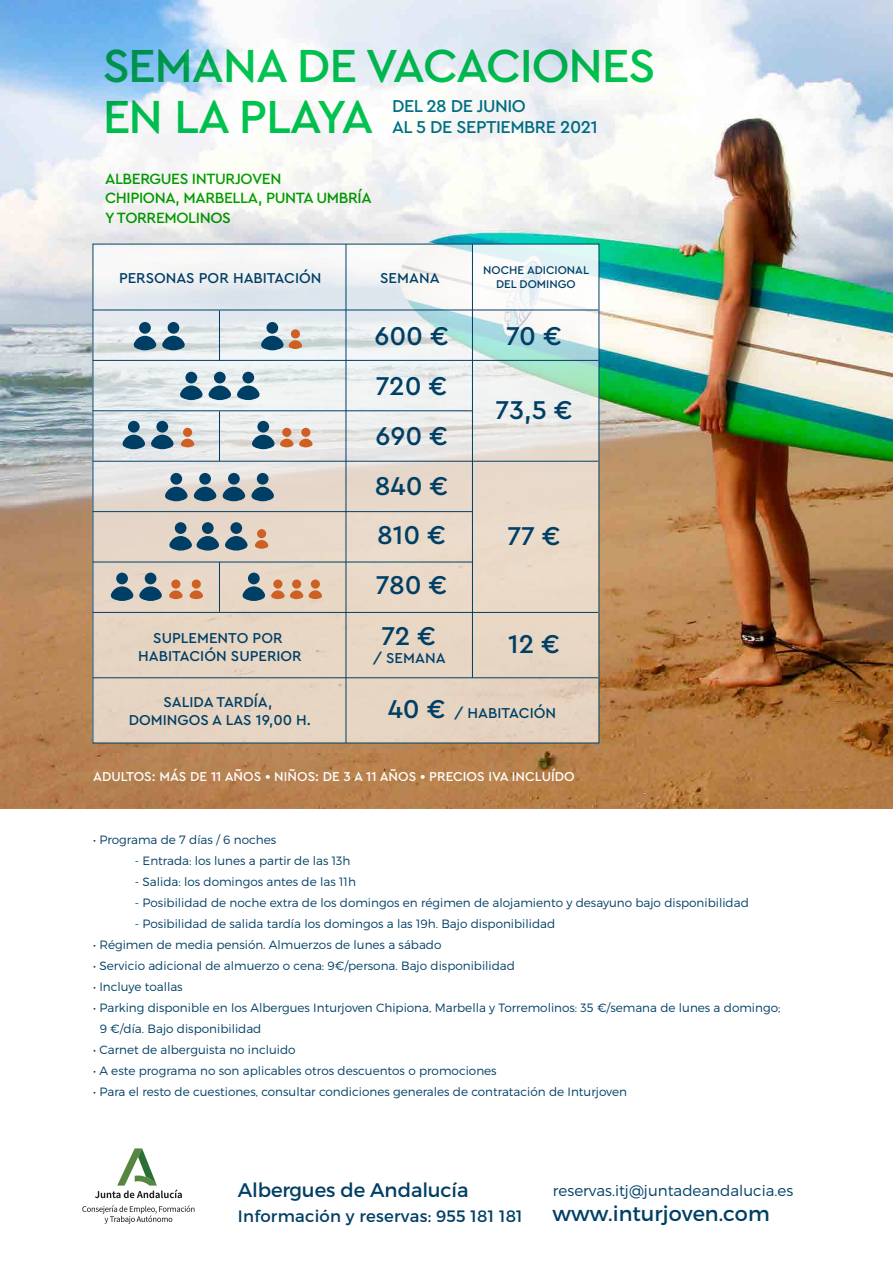
<style>
.page{position:relative;width:893px;height:1263px;background:#fff}
.page>*{position:absolute;margin:0;border:0;box-sizing:border-box;transform-origin:0 0}
.t1{font:500 48.6px/50.6px "Cera Pro";letter-spacing:-.025em;color:#01c551}
.t2{font:500 27px/50.1px "Cera Pro";color:#003f65;text-align:justify}
.t3{font:20.85px "Montserrat";color:#003f65}
.t4{font:19.65px "Montserrat";letter-spacing:-.01em;color:#003f65}
.t5{font:500 18px/20.7px "Cera Pro";letter-spacing:-.025em;color:#007286}
.t6{font:16.5px "Montserrat";letter-spacing:.015em;color:#003f65}
.t7{font:500 15.6px/19.6px "Cera Pro";letter-spacing:-.025em;color:#009e00}
.t8{font:300 15.15px "Montserrat";color:#003f65}
.t9{font:500 15px/18px "Cera Pro";color:#003f65;text-align:center}
.t10{font:500 13.5px "Cera Pro";color:#fff}
.t11{font:300 12px/21px "Montserrat";color:#003f65}
.t12{font:500 11.7px/14.1px "Cera Pro";color:#003f65;text-align:center}
.s1{font-size:27px}
</style>
<div class="page">
<img style="left:0;top:0;width:893px;height:808px">
<svg style="left:95px;top:246px;width:502px;height:495px;fill:#e8d9ca"></svg>
<div style="left:266px;top:322px;width:12px;height:12px;background:#003f65;border-radius:50%"></div>
<div style="left:139px;top:322px;width:12px;height:12px;background:#003f65;border-radius:50%"></div>
<div style="left:168px;top:322px;width:11px;height:12px;background:#003f65;border-radius:50%"></div>
<svg style="left:133px;top:336px;width:52px;height:14px"></svg>
<div style="left:185px;top:372px;width:12px;height:11px;background:#003f65;border-radius:50%"></div>
<div style="left:242px;top:372px;width:12px;height:11px;background:#003f65;border-radius:50%"></div>
<svg style="left:237px;top:385px;width:23px;height:15px"></svg>
<div style="left:214px;top:372px;width:12px;height:11px;background:#003f65;border-radius:50%"></div>
<svg style="left:180px;top:385px;width:51px;height:15px"></svg>
<div style="left:128px;top:421px;width:12px;height:12px;background:#003f65;border-radius:50%"></div>
<svg style="left:122px;top:435px;width:23px;height:14px"></svg>
<div style="left:156px;top:421px;width:12px;height:12px;background:#003f65;border-radius:50%"></div>
<svg style="left:151px;top:435px;width:23px;height:14px"></svg>
<div style="left:170px;top:473px;width:12px;height:12px;background:#003f65;border-radius:50%"></div>
<div style="left:199px;top:473px;width:12px;height:12px;background:#003f65;border-radius:50%"></div>
<div style="left:228px;top:473px;width:12px;height:12px;background:#003f65;border-radius:50%"></div>
<div style="left:257px;top:473px;width:12px;height:12px;background:#003f65;border-radius:50%"></div>
<svg style="left:165px;top:487px;width:109px;height:14px;background:#517488"></svg>
<div style="left:202px;top:522px;width:12px;height:12px;background:#003f65;border-radius:50%"></div>
<div style="left:230px;top:522px;width:12px;height:12px;background:#003f65;border-radius:50%"></div>
<svg style="left:225px;top:536px;width:23px;height:15px"></svg>
<div style="left:175px;top:522px;width:11px;height:12px;background:#003f65;border-radius:50%"></div>
<svg style="left:169px;top:536px;width:50px;height:15px"></svg>
<div style="left:116px;top:573px;width:12px;height:11px;background:#003f65;border-radius:50%"></div>
<div style="left:145px;top:573px;width:11px;height:11px;background:#003f65;border-radius:50%"></div>
<svg style="left:110px;top:586px;width:52px;height:15px"></svg>
<div style="left:248px;top:573px;width:12px;height:11px;background:#003f65;border-radius:50%"></div>
<svg style="left:242px;top:586px;width:23px;height:15px"></svg>
<div style="left:291px;top:329px;width:9px;height:9px;background:#cd6022;border-radius:50%"></div>
<svg style="left:261px;top:336px;width:41px;height:14px"></svg>
<div style="left:183px;top:428px;width:9px;height:9px;background:#cd6022;border-radius:50%"></div>
<svg style="left:181px;top:439px;width:14px;height:8px"></svg>
<div style="left:257px;top:421px;width:12px;height:12px;background:#003f65;border-radius:50%"></div>
<div style="left:282px;top:428px;width:9px;height:9px;background:#cd6022;border-radius:50%"></div>
<div style="left:301px;top:428px;width:9px;height:9px;background:#cd6022;border-radius:50%"></div>
<svg style="left:252px;top:435px;width:61px;height:14px"></svg>
<div style="left:257px;top:529px;width:9px;height:9px;background:#cd6022;border-radius:50%"></div>
<svg style="left:255px;top:540px;width:14px;height:9px"></svg>
<div style="left:171px;top:579px;width:9px;height:10px;background:#cd6022;border-radius:50%"></div>
<svg style="left:169px;top:590px;width:14px;height:9px"></svg>
<div style="left:192px;top:579px;width:9px;height:10px;background:#cd6022;border-radius:50%"></div>
<svg style="left:189px;top:590px;width:14px;height:9px"></svg>
<div style="left:273px;top:579px;width:9px;height:10px;background:#cd6022;border-radius:50%"></div>
<div style="left:292px;top:579px;width:9px;height:10px;background:#cd6022;border-radius:50%"></div>
<div style="left:311px;top:579px;width:9px;height:10px;background:#cd6022;border-radius:50%"></div>
<svg style="left:271px;top:590px;width:51px;height:9px"></svg>
<svg style="left:95px;top:1148px;width:87px;height:50px"></svg>
<svg style="left:82px;top:1205px;width:112px;height:19px"></svg>
<svg style="left:473px;top:246px;width:124px;height:64px"></svg>
<hr style="left:93px;top:310px;width:505px;height:1px;background:#003f65">
<hr style="left:93px;top:360px;width:505px;height:1px;background:#003f65">
<hr style="left:93px;top:410px;width:379px;height:1px;background:#003f65">
<hr style="left:93px;top:461px;width:505px;height:1px;background:#003f65">
<hr style="left:93px;top:511px;width:379px;height:1px;background:#003f65">
<hr style="left:93px;top:562px;width:379px;height:1px;background:#003f65">
<hr style="left:93px;top:612px;width:505px;height:1px;background:#003f65">
<hr style="left:93px;top:677px;width:505px;height:1px;background:#003f65">
<hr style="left:219px;top:310px;width:1px;height:50px;background:#003f65">
<hr style="left:346px;top:244px;width:1px;height:499px;background:#003f65">
<hr style="left:472px;top:244px;width:1px;height:434px;background:#003f65">
<hr style="left:219px;top:411px;width:1px;height:50px;background:#003f65">
<hr style="left:219px;top:562px;width:1px;height:50px;background:#003f65">
<svg style="left:266px;top:775px;width:4px;height:4px"></svg>
<svg style="left:421px;top:775px;width:4px;height:4px"></svg>
<h1 class="t1" style="left:102px;top:39px;width:555px">SEMANA DE VACACIONES<br>EN LA PLAYA</h1>
<h3 class="t5" style="left:392px;top:95px;width:207px">DEL 28 DE JUNIO<br>AL 5 DE SEPTIEMBRE 2021</h3>
<h3 class="t7" style="left:105px;top:168px;width:268px">ALBERGUES INTURJOVEN<br>CHIPIONA, MARBELLA, PUNTA UMBRÍA<br>Y TORREMOLINOS</h3>
<p class="t9" style="left:119px;top:268px;width:204px">PERSONAS POR HABITACIÓN</p>
<p class="t9" style="left:380px;top:268px;width:61px">SEMANA</p>
<p class="t12" style="left:483px;top:262px;width:107px">NOCHE ADICIONAL<br>DEL DOMINGO</p>
<p class="t9" style="left:138px;top:628px;width:165px">SUPLEMENTO POR<br>HABITACIÓN SUPERIOR</p>
<h2 class="t2" style="left:374px;top:310px;width:76px">600 € 720 € 690 € 840 € 810 € 780 € 72 €</h2>
<p class="t9" style="left:373px;top:649px;width:74px">/ SEMANA</p>
<h2 class="t2" style="left:506px;top:310px;width:57px">70 €</h2>
<h2 class="t2" style="left:496px;top:383px;width:79px">73,5 €</h2>
<h2 class="t2" style="left:507px;top:509px;width:55px">77 €</h2>
<h2 class="t2" style="left:508px;top:618px;width:53px">12 €</h2>
<p class="t9" style="left:129px;top:692px;width:184px">SALIDA TARDÍA,<br>DOMINGOS A LAS 19,00 H.</p>
<p class="t9" style="left:388px;top:704px;width:170px"><span class="s1">40 €</span> / HABITACIÓN</p>
<p class="t10" style="left:93px;top:767px;width:483px">ADULTOS: MÁS DE 11 AÑOS NIÑOS: DE 3 A 11 AÑOS PRECIOS IVA INCLUÍDO</p>
<p class="t11" style="left:93px;top:829px;width:185px">• Programa de 7 días / 6 noches</p>
<p class="t11" style="left:135px;top:850px;width:217px">- Entrada: los lunes a partir de las 13h</p>
<p class="t11" style="left:135px;top:871px;width:223px">- Salida: los domingos antes de las 11h</p>
<p class="t11" style="left:135px;top:892px;width:615px">- Posibilidad de noche extra de los domingos en régimen de alojamiento y desayuno bajo disponibilidad</p>
<p class="t11" style="left:135px;top:913px;width:422px">- Posibilidad de salida tardía los domingos a las 19h. Bajo disponibilidad</p>
<p class="t11" style="left:93px;top:934px;width:350px">• Régimen de media pensión. Almuerzos de lunes a sábado</p>
<p class="t11" style="left:93px;top:955px;width:423px">• Servicio adicional de almuerzo o cena: 9€/persona. Bajo disponibilidad</p>
<p class="t11" style="left:93px;top:976px;width:91px">• Incluye toallas</p>
<p class="t11" style="left:100px;top:997px;width:682px;text-indent:-7px">• Parking disponible en los Albergues Inturjoven Chipiona, Marbella y Torremolinos: 35 €/semana de lunes a domingo;<br>9 €/día. Bajo disponibilidad</p>
<p class="t11" style="left:93px;top:1039px;width:204px">• Carnet de alberguista no incluido</p>
<p class="t11" style="left:93px;top:1060px;width:405px">• A este programa no son aplicables otros descuentos o promociones</p>
<p class="t11" style="left:93px;top:1081px;width:535px">• Para el resto de cuestiones, consultar condiciones generales de contratación de Inturjoven</p>
<h3 class="t4" style="left:238px;top:1178px;width:232px">Albergues de Andalucía</h3>
<h3 class="t6" style="left:238px;top:1206px;width:286px">Información y reservas: 955 181 181</h3>
<p class="t8" style="left:553px;top:1182px;width:242px">reservas.itj@juntadeandalucia.es</p>
<h3 class="t3" style="left:552px;top:1201px;width:219px">www.inturjoven.com</h3>
</div>
